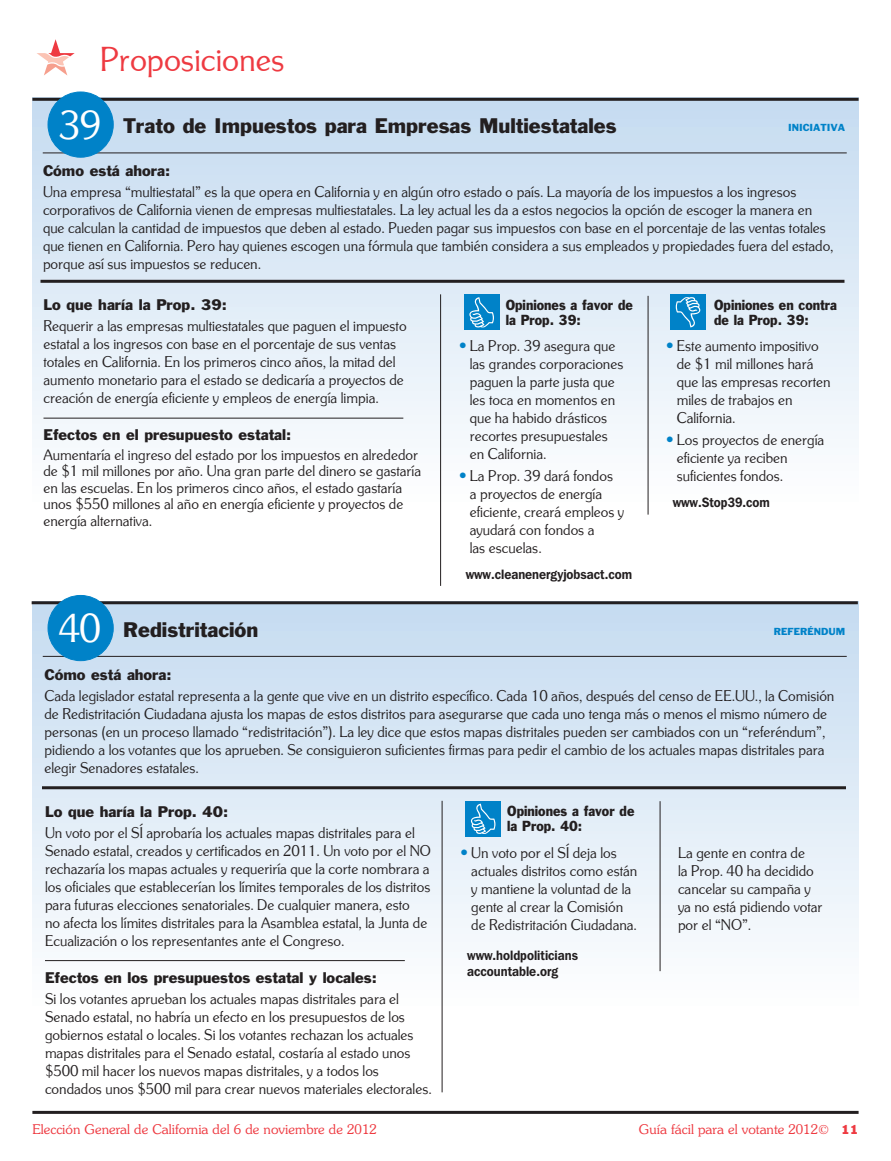
<style>
.page{position:relative;width:891px;height:1161px;background:#fff}
.page>*{position:absolute;margin:0;border:0;box-sizing:border-box;transform-origin:0 0}
.Prop_Numbers-Reverse{font:42px "Souvenir Got URWT";color:#fff}
.Page_Headers{font:36px "Souvenir Got URWT";color:#ee3a41}
.prop_title{font:19.5px "Franklin Gothic";color:#231f20}
.prop_text{font:16.2px/18px "Souvenir Got URWT";color:#231f20}
.Effect_on_Government{font:14.25px "Franklin Gothic";color:#231f20}
.prop_sub{font:14.25px "Franklin Gothic";color:#231f20}
.prop_sub-2{font:13.5px/15px "Franklin Gothic";color:#231f20;scale:.9 1}
.t1{font:300 13.5px "Souvenir IT Cby BT";color:#ee3a41}
.Candidate_Name{font:600 13.5px/16.5px "Franklin Gothic IT Cby BT";color:#231f20;scale:.9 1}
.Prop_Initiative_-_Su{font:9.45px "Franklin Gothic";color:#0082c8}
.s1{font-family:"Franklin Gothic";font-size:15px;color:#0082c8}
.s2{font-family:"Franklin Gothic";font-weight:400;font-size:12px}
</style>
<div class="page">
<div style="left:32px;top:601px;width:827px;height:406px;background:linear-gradient(to bottom,#c4daef,#fdfefe)"></div>
<div style="left:466px;top:801px;width:35px;height:35px;background:#0082c8"></div>
<svg style="left:471px;top:804px;width:24px;height:30px"></svg>
<hr style="left:43px;top:656px;width:804px;height:1px;background:#231f20">
<hr style="left:42px;top:786px;width:804px;height:3px;background:#231f20">
<hr style="left:442px;top:801px;width:1px;height:291px;background:#231f20">
<hr style="left:660px;top:801px;width:1px;height:170px;background:#231f20">
<hr style="left:45px;top:960px;width:360px;height:1px;background:#231f20">
<hr style="left:32px;top:601px;width:826px;height:3px;background:#231f20">
<div style="left:48px;top:595px;width:65px;height:66px;background:#0082c8;border-radius:50%"></div>
<div style="left:48px;top:595px;width:65px;height:66px;border:1px solid #0082c8;border-radius:50%"></div>
<div style="left:32px;top:98px;width:827px;height:405px;background:linear-gradient(to bottom,#c2d9ee,#feffff)"></div>
<div style="left:464px;top:295px;width:36px;height:35px;background:#0082c8"></div>
<svg style="left:469px;top:297px;width:25px;height:30px"></svg>
<div style="left:671px;top:295px;width:35px;height:35px;background:#0082c8"></div>
<svg style="left:676px;top:297px;width:24px;height:30px"></svg>
<hr style="left:43px;top:153px;width:804px;height:1px;background:#231f20">
<hr style="left:40px;top:280px;width:804px;height:3px;background:#231f20">
<hr style="left:440px;top:294px;width:1px;height:292px;background:#231f20">
<hr style="left:648px;top:296px;width:1px;height:219px;background:#231f20">
<hr style="left:44px;top:418px;width:359px;height:1px;background:#231f20">
<hr style="left:32px;top:98px;width:827px;height:3px;background:#231f20">
<div style="left:48px;top:92px;width:65px;height:65px;background:#0082c8;border-radius:50%"></div>
<div style="left:48px;top:92px;width:65px;height:65px;border:1px solid #0082c8;border-radius:50%"></div>
<svg style="left:37px;top:39px;width:38px;height:37px"></svg>
<hr style="left:32px;top:1111px;width:827px;height:3px;background:#231f20">
<p class="Page_Headers" style="left:100px;top:38px;width:186px">Proposiciones</p>
<p class="Prop_Numbers-Reverse" style="left:59px;top:100px;width:44px">39</p>
<p class="prop_title" style="left:123px;top:113px;width:495px">Trato de Impuestos para Empresas Multiestatales</p>
<p class="Prop_Initiative_-_Su" style="left:788px;top:122px;width:59px">INICIATIVA</p>
<p class="prop_sub" style="left:43px;top:162px;width:129px">Cómo está ahora:</p>
<p class="prop_text" style="left:43px;top:183px;width:792px">Una empresa “multiestatal” es la que opera en California y en algún otro estado o país. La mayoría de los impuestos a los ingresos corporativos de California vienen de empresas multiestatales. La ley actual les da a estos negocios la opción de escoger la manera en que calculan la cantidad de impuestos que deben al estado. Pueden pagar sus impuestos con base en el porcentaje de las ventas totales que tienen en California. Pero hay quienes escogen una fórmula que también considera a sus empleados y propiedades fuera del estado, porque así sus impuestos se reducen.</p>
<p class="prop_sub" style="left:44px;top:296px;width:185px">Lo que haría la Prop. 39:</p>
<p class="prop_text" style="left:44px;top:317px;width:365px">Requerir a las empresas multiestatales que paguen el impuesto estatal a los ingresos con base en el porcentaje de sus ventas totales en California. En los primeros cinco años, la mitad del aumento monetario para el estado se dedicaría a proyectos de creación de energía eficiente y empleos de energía limpia.</p>
<p class="Effect_on_Government" style="left:44px;top:426px;width:249px">Efectos en el presupuesto estatal:</p>
<p class="prop_text" style="left:44px;top:446px;width:379px;line-height:16.5px">Aumentaría el ingreso del estado por los impuestos en alrededor de $1 mil millones por año. Una gran parte del dinero se gastaría en las escuelas. En los primeros cinco años, el estado gastaría unos $550 millones al año en energía eficiente y proyectos de energía alternativa.</p>
<p class="Prop_Numbers-Reverse" style="left:59px;top:604px;width:44px">40</p>
<p class="prop_title" style="left:123px;top:617px;width:137px">Redistritación</p>
<p class="prop_sub-2" style="left:506px;top:297px;width:143px">Opiniones a favor de la Prop. 39:</p>
<p class="prop_text" style="left:470px;top:337px;width:155px;text-indent:-11px"><span class="s1">•</span> La Prop. 39 asegura que las grandes corporaciones paguen la parte justa que les toca en momentos en que ha habido drásticos recortes presupuestales en California.</p>
<p class="prop_text" style="left:470px;top:466px;width:156px;text-indent:-11px"><span class="s1">•</span> La Prop. 39 dará fondos<br>a proyectos de energía eficiente, creará empleos y ayudará con fondos a<br>las escuelas.</p>
<p class="Candidate_Name" style="left:466px;top:565px;width:186px">www.cleanenergyjobsact.com</p>
<p class="prop_sub-2" style="left:714px;top:297px;width:138px">Opiniones en contra de la Prop. 39:</p>
<p class="prop_text" style="left:677px;top:337px;width:155px;text-indent:-11px"><span class="s1">•</span> Este aumento impositivo de $1 mil millones hará que las empresas recorten miles de trabajos en<br>California.</p>
<p class="prop_text" style="left:677px;top:430px;width:149px;text-indent:-11px"><span class="s1">•</span> Los proyectos de energía eficiente ya reciben suficientes fondos.</p>
<p class="Candidate_Name" style="left:673px;top:493px;width:110px">www.Stop39.com</p>
<p class="Prop_Initiative_-_Su" style="left:774px;top:625px;width:73px">REFERÉNDUM</p>
<p class="prop_sub" style="left:45px;top:665px;width:129px">Cómo está ahora:</p>
<p class="prop_text" style="left:45px;top:687px;width:791px">Cada legislador estatal representa a la gente que vive en un distrito específico. Cada 10 años, después del censo de EE.UU., la Comisión de Redistritación Ciudadana ajusta los mapas de estos distritos para asegurarse que cada uno tenga más o menos el mismo número de personas (en un proceso llamado “redistritación”). La ley dice que estos mapas distritales pueden ser cambiados con un “referéndum”, pidiendo a los votantes que los aprueben. Se consiguieron suficientes firmas para pedir el cambio de los actuales mapas distritales para elegir Senadores estatales.</p>
<p class="prop_sub" style="left:45px;top:802px;width:185px">Lo que haría la Prop. 40:</p>
<p class="prop_text" style="left:45px;top:823px;width:387px">Un voto por el SÍ aprobaría los actuales mapas distritales para el Senado estatal, creados y certificados en 2011. Un voto por el NO rechazaría los mapas actuales y requeriría que la corte nombrara a los oficiales que establecerían los límites temporales de los distritos para futuras elecciones senatoriales. De cualquier manera, esto<br>no afecta los límites distritales para la Asamblea estatal, la Junta de Ecualización o los representantes ante el Congreso.</p>
<p class="Effect_on_Government" style="left:45px;top:968px;width:333px">Efectos en los presupuestos estatal y locales:</p>
<p class="prop_text" style="left:45px;top:989px;width:388px">Si los votantes aprueban los actuales mapas distritales para el Senado estatal, no habría un efecto en los presupuestos de los gobiernos estatal o locales. Si los votantes rechazan los actuales mapas distritales para el Senado estatal, costaría al estado unos $500 mil hacer los nuevos mapas distritales, y a todos los condados unos $500 mil para crear nuevos materiales electorales.</p>
<p class="prop_sub-2" style="left:507px;top:804px;width:143px">Opiniones a favor de la Prop. 40:</p>
<p class="prop_text" style="left:471px;top:843px;width:168px;text-indent:-11px"><span class="s1">•</span> Un voto por el SÍ deja los actuales distritos como están y mantiene la voluntad de la gente al crear la Comisión de Redistritación Ciudadana.</p>
<p class="Candidate_Name" style="left:467px;top:946px;width:125px">www.holdpoliticians accountable.org</p>
<p class="prop_text" style="left:678px;top:843px;width:146px">La gente en contra de<br>la Prop. 40 ha decidido cancelar su campaña y ya no está pidiendo votar por el “NO”.</p>
<p class="t1" style="left:32px;top:1121px;width:346px">Elección General de California del 6 de noviembre de 2012</p>
<p class="t1" style="left:639px;top:1121px;width:221px">Guía fácil para el votante 2012© <span class="s2">11</span></p>
</div>
